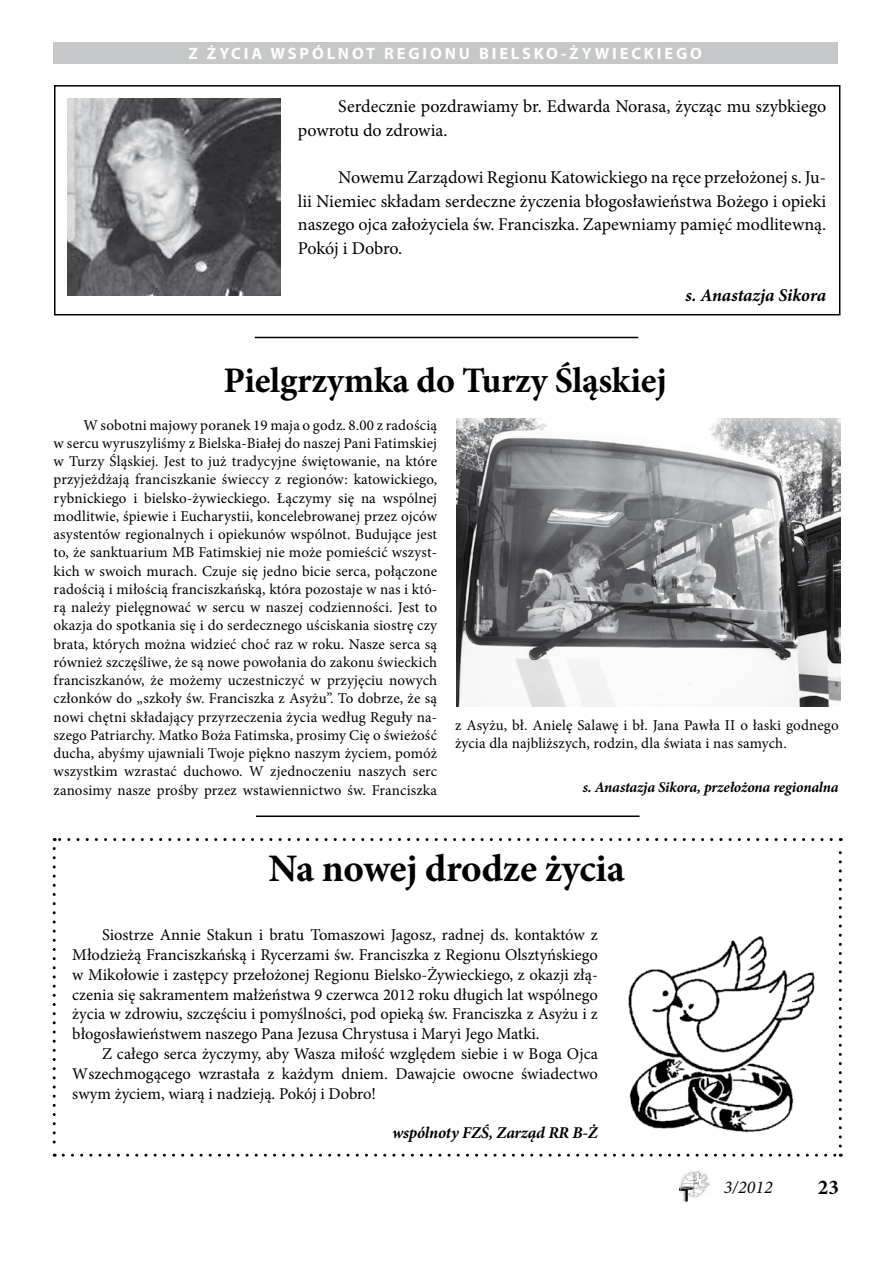
<style>
.page{position:relative;width:893px;height:1263px;background:#fff}
.page>*{position:absolute;margin:0;border:0;box-sizing:border-box;transform-origin:0 0}
.t1{font:700 39px "Minion Pro";letter-spacing:-.01em;color:#000}
.t2{font:700 36px "Minion Pro";letter-spacing:-.01em;color:#000}
.t3{font:700 21px "Minion Pro";color:#000}
.t4{font:18px/23.5px "Minion Pro";color:#000}
.t5{font:italic 700 18px "Minion Pro";letter-spacing:-.005em;color:#000}
.t6{font:italic 18px "Minion Pro";color:#000}
.t7{font:16.5px/19.8px "Minion Pro";color:#000;text-align:justify}
.t8{font:700 16.5px "Myriad Pro";letter-spacing:.17em;color:#fff}
.t9{font:italic 700 16.5px "Minion Pro";letter-spacing:-.01em;color:#000}
.t10{font:15px/18.3px "Minion Pro";letter-spacing:.01em;color:#000;text-align:justify}
.t11{font:italic 700 15px "Minion Pro";letter-spacing:-.015em;color:#000}
</style>
<div class="page">
<img style="left:680px;top:1171px;width:29px;height:31px">
<div style="left:53px;top:43px;width:785px;height:21px;background:#c6c7c8"></div>
<img style="left:457px;top:419px;width:383px;height:287px">
<hr style="left:255px;top:337px;width:383px;height:1px;background:#000">
<div style="left:54px;top:85px;width:786px;height:230px;border:2px solid #000"></div>
<img style="left:68px;top:99px;width:212px;height:197px">
<img style="left:628px;top:936px;width:187px;height:197px">
<svg style="left:53px;top:848px;width:3px;height:309px"></svg>
<svg style="left:63px;top:1154px;width:778px;height:3px"></svg>
<svg style="left:839px;top:838px;width:3px;height:308px"></svg>
<svg style="left:54px;top:838px;width:777px;height:3px"></svg>
<hr style="left:256px;top:815px;width:383px;height:2px;background:#000">
<p class="t8" style="left:188px;top:43px;width:515px">Z ŻYCIA WSPÓLNOT REGIONU BIELSKO-ŻYWIECKIEGO</p>
<p class="t4" style="left:298px;top:95px;width:530px;text-indent:40px">Serdecznie pozdrawiamy br. Edwarda Norasa, życząc mu szybkiego powrotu do zdrowia.</p>
<p class="t4" style="left:298px;top:166px;width:530px;text-align:justify;text-indent:40px">Nowemu Zarządowi Regionu Katowickiego na ręce przełożonej s. Ju&shy;lii Niemiec składam serdeczne życzenia błogosławieństwa Bożego i opieki naszego ojca założyciela św. Franciszka. Zapewniamy pamięć modlitewną.<br>Pokój i Dobro.</p>
<p class="t5" style="left:685px;top:283px;width:142px">s. Anastazja Sikora</p>
<h2 class="t2" style="left:224px;top:355px;width:445px">Pielgrzymka do Turzy Śląskiej</h2>
<p class="t10" style="left:54px;top:416px;width:385px;text-indent:30px">W sobotni majowy poranek 19 maja o godz. 8.00 z radością w sercu wyruszyliśmy z Bielska-Białej do naszej Pani Fatimskiej w Turzy Śląskiej. Jest to już tradycyjne świętowanie, na które przyjeżdżają franciszkanie świeccy z regionów: katowickiego, rybnickiego i bielsko-żywieckiego. Łączymy się na wspólnej modlitwie, śpiewie i Eucharystii, koncelebrowanej przez ojców asystentów regionalnych i opiekunów wspólnot. Budujące jest to, że sanktuarium MB Fatimskiej nie może pomieścić wszyst&shy;kich w swoich murach. Czuje się jedno bicie serca, połączone radością i miłością franciszkańską, która pozostaje w nas i któ&shy;rą należy pielęgnować w sercu w naszej codzienności. Jest to okazja do spotkania się i do serdecznego uściskania siostrę czy brata, których można widzieć choć raz w roku. Nasze serca są również szczęśliwe, że są nowe powołania do zakonu świeckich franciszkanów, że możemy uczestniczyć w przyjęciu nowych członków do „szkoły św. Franciszka z Asyżu”. To dobrze, że są nowi chętni składający przyrzeczenia życia według Reguły na&shy;szego Patriarchy. Matko Boża Fatimska, prosimy Cię o świeżość ducha, abyśmy ujawniali Twoje piękno naszym życiem, pomóż wszystkim wzrastać duchowo. W zjednoczeniu naszych serc zanosimy nasze prośby przez wstawiennictwo św. Franciszka</p>
<p class="t10" style="left:455px;top:717px;width:385px">z Asyżu, bł. Anielę Salawę i bł. Jana Pawła II o łaski godnego życia dla najbliższych, rodzin, dla świata i nas samych.</p>
<p class="t11" style="left:583px;top:776px;width:257px">s. Anastazja Sikora, przełożona regionalna</p>
<h1 class="t1" style="left:268px;top:841px;width:358px">Na nowej drodze życia</h1>
<p class="t7" style="left:72px;top:925px;width:527px;text-indent:30px">Siostrze Annie Stakun i bratu Tomaszowi Jagosz, radnej ds. kontaktów z Młodzieżą Franciszkańską i Rycerzami św. Franciszka z Regionu Olsztyńskiego w Mikołowie i zastępcy przełożonej Regionu Bielsko-Żywieckiego, z okazji złą&shy;czenia się sakramentem małżeństwa 9 czerwca 2012 roku długich lat wspólnego życia w zdrowiu, szczęściu i pomyślności, pod opieką św. Franciszka z Asyżu i z błogosławieństwem naszego Pana Jezusa Chrystusa i Maryi Jego Matki.</p>
<p class="t7" style="left:72px;top:1044px;width:527px;text-indent:30px">Z całego serca życzymy, aby Wasza miłość względem siebie i w Boga Ojca Wszechmogącego wzrastała z każdym dniem. Dawajcie owocne świadectwo swym życiem, wiarą i nadzieją. Pokój i Dobro!</p>
<p class="t9" style="left:392px;top:1121px;width:207px">wspólnoty FZŚ, Zarząd RR B-Ż</p>
<p class="t6" style="left:724px;top:1175px;width:50px">3/2012</p>
<h3 class="t3" style="left:818px;top:1172px;width:22px">23</h3>
</div>
